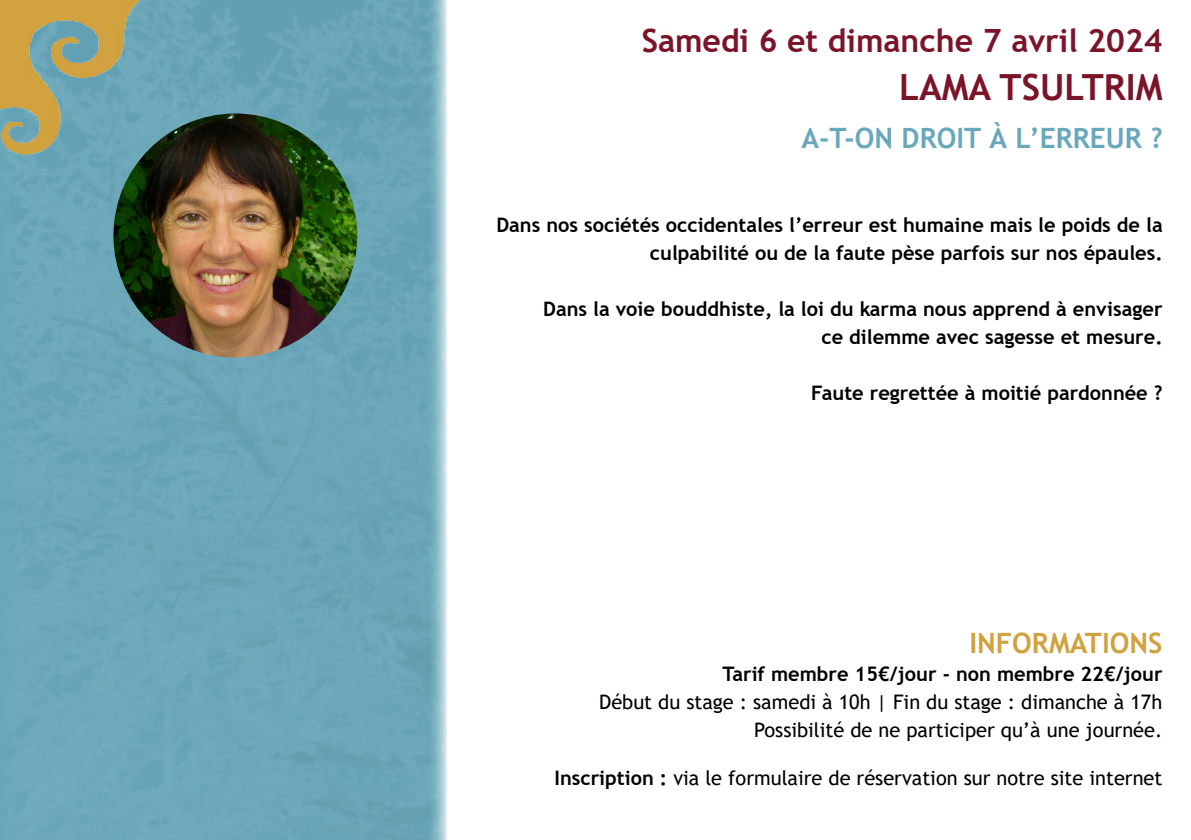
<style>
.page{position:relative;width:1191px;height:840px;background:#fff}
.page>*{position:absolute;margin:0;border:0;box-sizing:border-box;transform-origin:0 0}
.t1{font:700 36px "Trebuchet MS";color:#7c1429}
.t2{font:700 32px "Trebuchet MS";color:#7c1429}
.t3{font:700 28px "Trebuchet MS";color:#68a8ba}
.t4{font:700 28px "Trebuchet MS";color:#d0a23e}
.t5{font:700 20px/28px "Trebuchet MS";color:#000;text-align:right}
.t6{font:20px/28px "Trebuchet MS";color:#000;text-align:right}
.s1{font-weight:700}
</style>
<div class="page">
<img style="left:0;top:0;width:446px;height:839px">
<img style="left:113px;top:113px;width:244px;height:244px;border-radius:122px">
<img style="left:0;top:0;width:252px;height:389px">
<h2 class="t2" style="left:641px;top:21px;width:522px">Samedi 6 et dimanche 7 avril 2024</h2>
<h1 class="t1" style="left:899px;top:65px;width:265px">LAMA TSULTRIM</h1>
<h3 class="t3" style="left:801px;top:121px;width:362px">A-T-ON DROIT À L’ERREUR ?</h3>
<p class="t5" style="left:496px;top:211px;width:668px">Dans nos sociétés occidentales l’erreur est humaine mais le poids de la culpabilité ou de la faute pèse parfois sur nos épaules.</p>
<p class="t5" style="left:543px;top:295px;width:621px">Dans la voie bouddhiste, la loi du karma nous apprend à envisager ce dilemme avec sagesse et mesure.</p>
<p class="t5" style="left:811px;top:379px;width:353px">Faute regrettée à moitié pardonnée ?</p>
<h3 class="t4" style="left:969px;top:625px;width:195px">INFORMATIONS</h3>
<p class="t5" style="left:722px;top:659px;width:442px">Tarif membre 15€/jour - non membre 22€/jour</p>
<p class="t6" style="left:599px;top:687px;width:565px">Début du stage : samedi à 10h | Fin du stage : dimanche à 17h<br>Possibilité de ne participer qu’à une journée.</p>
<p class="t6" style="left:554px;top:763px;width:609px"><span class="s1">Inscription :</span> via le formulaire de réservation sur notre site internet</p>
</div>
